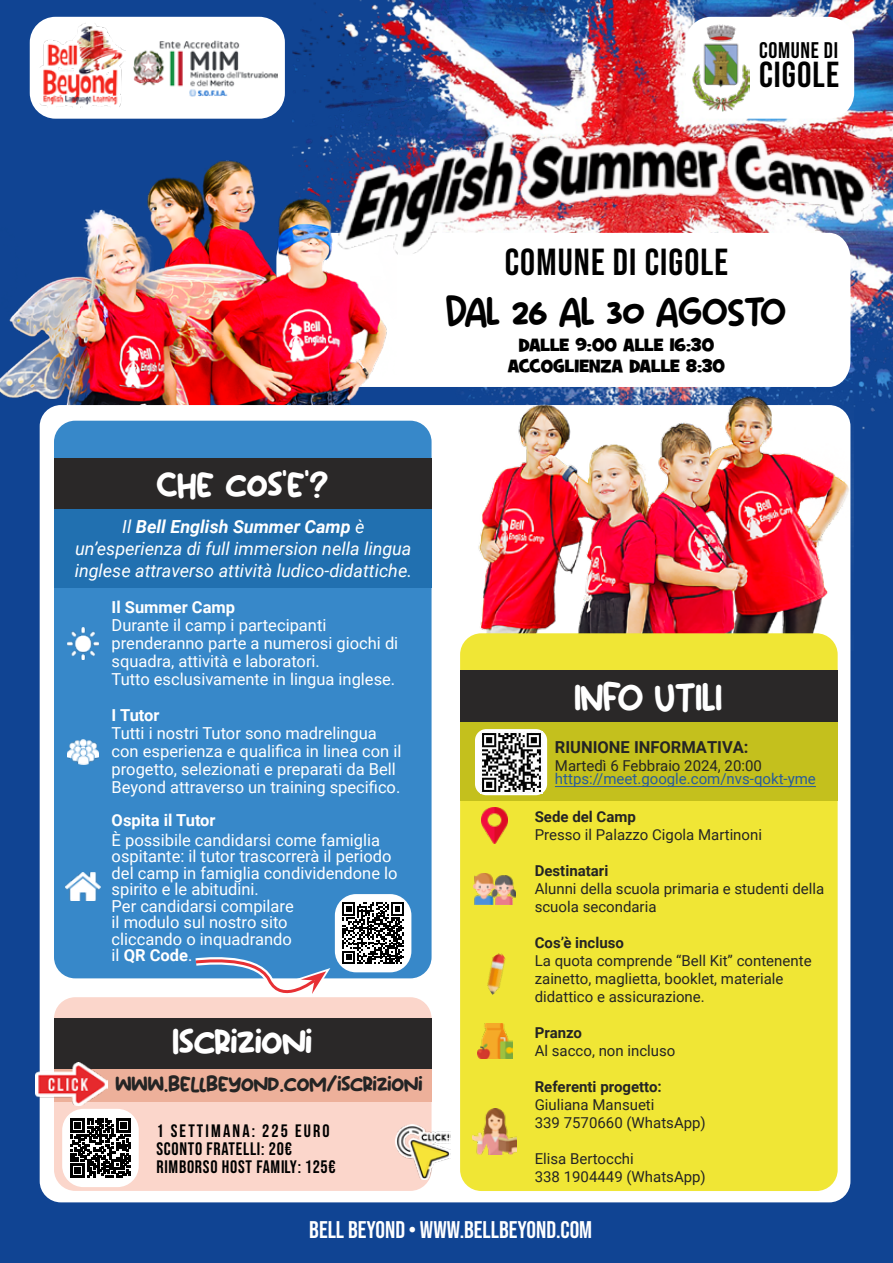
<style>
.page{position:relative;width:893px;height:1263px;background:#104493}
.page>*{position:absolute;margin:0;border:0;box-sizing:border-box;transform-origin:0 0}
.t1{font:37.5px "Bebas Neue";letter-spacing:.03em;color:#000}
.t2{font:36px "Bebas Neue";letter-spacing:.03em;color:#000}
.t3{font:34.5px "Mabook";color:#fff}
.t4{font:34.5px "Mabook";color:#000}
.t5{font:24px "Bebas Neue";color:#fff}
.t6{font:22.5px "Bebas Neue";letter-spacing:.03em;color:#000}
.t7{font:21px "Mabook";color:#242424}
.t8{font:italic 18px/21.6px "Roboto";color:#fff;text-align:center}
.t9{font:18px/18px "Bebas Neue";letter-spacing:.04em;color:#000}
.t10{font:18px/21px "Grilled Cheese BTN";color:#000;text-align:center}
.t11{font:700 18px "Bebas Neue";letter-spacing:.12em;color:#000}
.t12{font:16.5px/16.5px "Roboto";color:#fff}
.t13{font:700 16.5px "Roboto";color:#fff}
.t14{font:700 16.5px "Roboto";color:#242424}
.t15{font:15px/18px "Roboto";color:#242424}
.t16{font:700 15px "Roboto";color:#242424}
.t17{font:15px "Roboto";color:#275b9b}
.s1{font-weight:700}
</style>
<div class="page">
<img style="left:293px;top:0;width:600px;height:429px">
<div style="left:396px;top:271px;width:454px;height:116px;background:#fff"></div>
<img style="left:0;top:157px;width:396px;height:299px">
<div style="left:685px;top:17px;width:169px;height:102px;background:#fff;border-radius:26px"></div>
<div style="left:30px;top:17px;width:255px;height:102px;background:#fff;border-radius:26px"></div>
<div style="left:40px;top:405px;width:810px;height:797px;background:#fff;border-radius:21px"></div>
<img style="left:469px;top:391px;width:384px;height:260px">
<img style="left:39px;top:22px;width:87px;height:86px">
<img style="left:692px;top:24px;width:58px;height:87px">
<div style="left:54px;top:421px;width:378px;height:557px;background:#3788c9;border-radius:21px"></div>
<div style="left:54px;top:458px;width:378px;height:51px;background:#2a2828"></div>
<div style="left:54px;top:509px;width:378px;height:79px;background:#2170b0"></div>
<img style="left:67px;top:627px;width:32px;height:32px">
<img style="left:67px;top:740px;width:32px;height:25px">
<svg style="left:267px;top:980px;width:54px;height:14px"></svg>
<img style="left:337px;top:122px;width:536px;height:149px">
<div style="left:460px;top:633px;width:378px;height:558px;background:#f0e635;border-radius:21px"></div>
<div style="left:460px;top:671px;width:378px;height:51px;background:#2a2828"></div>
<div style="left:460px;top:722px;width:378px;height:78px;background:#c4c01d"></div>
<hr style="left:555px;top:786px;width:261px;height:1px;background:#275b9b">
<div style="left:475px;top:729px;width:72px;height:66px;background:#fff;border-radius:11px"></div>
<img style="left:487px;top:953px;width:19px;height:42px">
<img style="left:474px;top:873px;width:41px;height:32px">
<img style="left:482px;top:807px;width:25px;height:36px">
<img style="left:477px;top:1023px;width:35px;height:35px">
<img style="left:472px;top:1109px;width:45px;height:45px">
<svg style="left:39px;top:806px;width:390px;height:174px"></svg>
<img style="left:133px;top:40px;width:145px;height:57px">
<img style="left:432px;top:1131px;width:19px;height:37px">
<svg style="left:35px;top:996px;width:397px;height:207px"></svg>
<img style="left:480px;top:732px;width:63px;height:62px">
<h3 class="t6" style="left:759px;top:38px;width:81px">COMUNE DI</h3>
<h2 class="t2" style="left:759px;top:54px;width:82px">CIGOLE</h2>
<h1 class="t1" style="left:505px;top:241px;width:225px">COMUNE DI CIGOLE</h1>
<h3 class="t4" style="left:447px;top:295px;width:341px">DAL 26 AL 30 AGOSTO</h3>
<p class="t10" style="left:508px;top:335px;width:219px">DALLE 9:00 ALLE 16:30<br>ACCOGLIENZA DALLE 8:30</p>
<h3 class="t3" style="left:156px;top:469px;width:173px">Che cos’e’?</h3>
<p class="t8" style="left:75px;top:515px;width:339px">Il <span class="s1">Bell English Summer Camp</span> è un’esperienza di full immersion nella lingua inglese attraverso attività ludico-didattiche.</p>
<p class="t13" style="left:112px;top:596px;width:125px">Il Summer Camp</p>
<p class="t12" style="left:112px;top:615px;width:288px;line-height:18px">Durante il camp i partecipanti prenderanno parte a numerosi giochi di squadra, attività e laboratori.<br>Tutto esclusivamente in lingua inglese.</p>
<p class="t13" style="left:112px;top:704px;width:50px">I Tutor</p>
<p class="t12" style="left:112px;top:724px;width:291px;line-height:18px">Tutti i nostri Tutor sono madrelingua con esperienza e qualifica in linea con il progetto, selezionati e preparati da Bell Beyond attraverso un training specifico.</p>
<p class="t13" style="left:112px;top:809px;width:106px">Ospita il Tutor</p>
<p class="t12" style="left:112px;top:831px;width:287px">È possibile candidarsi come famiglia ospitante: il tutor trascorrerà il periodo del camp in famiglia condividendone lo spirito e le abitudini.<br>Per candidarsi compilare<br>il modulo sul nostro sito<br>cliccando o inquadrando<br>il <span class="s1">QR Code</span>.</p>
<h3 class="t3" style="left:173px;top:1026px;width:141px">Iscrizioni</h3>
<p class="t7" style="left:115px;top:1074px;width:308px">www.bellbeyond.com/iscrizioni</p>
<p class="t11" style="left:156px;top:1121px;width:175px">1 SETTIMANA: 225 EURO</p>
<p class="t9" style="left:156px;top:1140px;width:181px">SCONTO FRATELLI: 20€<br>RIMBORSO HOST FAMILY: 125€</p>
<h3 class="t3" style="left:574px;top:681px;width:149px">INFO UTILI</h3>
<p class="t14" style="left:555px;top:735px;width:195px">RIUNIONE INFORMATIVA:</p>
<p class="t15" style="left:555px;top:756px;width:209px">Martedì 6 Febbraio 2024, 20:00</p>
<p class="t17" style="left:555px;top:768px;width:262px">https://meet.google.com/nvs-qokt-yme</p>
<p class="t16" style="left:535px;top:806px;width:103px">Sede del Camp</p>
<p class="t15" style="left:535px;top:825px;width:229px">Presso il Palazzo Cigola Martinoni</p>
<p class="t16" style="left:535px;top:860px;width:75px">Destinatari</p>
<p class="t15" style="left:535px;top:879px;width:291px">Alunni della scuola primaria e studenti della scuola secondaria</p>
<p class="t16" style="left:535px;top:932px;width:91px">Cos’è incluso</p>
<p class="t15" style="left:535px;top:951px;width:278px">La quota comprende “Bell Kit” contenente zainetto, maglietta, booklet, materiale didattico e assicurazione.</p>
<p class="t16" style="left:535px;top:1022px;width:49px">Pranzo</p>
<p class="t15" style="left:535px;top:1041px;width:142px">Al sacco, non incluso</p>
<p class="t16" style="left:535px;top:1076px;width:129px">Referenti progetto:</p>
<p class="t15" style="left:535px;top:1095px;width:173px">Giuliana Mansueti<br>339 7570660 (WhatsApp)</p>
<p class="t15" style="left:535px;top:1149px;width:173px">Elisa Bertocchi<br>338 1904449 (WhatsApp)</p>
<h3 class="t5" style="left:309px;top:1216px;width:284px">BELL BEYOND • WWW.BELLBEYOND.COM</h3>
</div>
